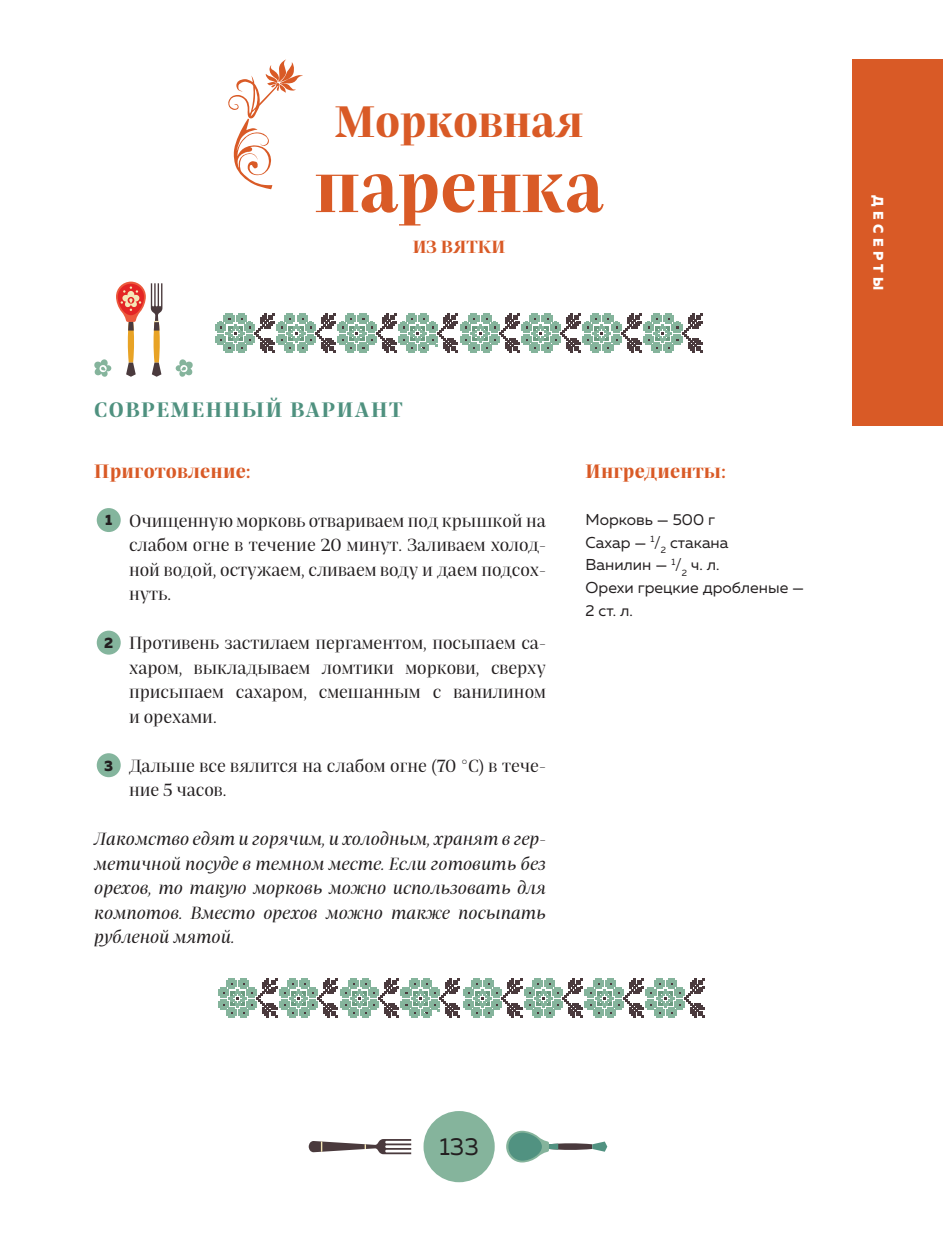
<style>
.page{position:relative;width:943px;height:1241px;background:#fff}
.page>*{position:absolute;margin:0;border:0;box-sizing:border-box;transform-origin:0 0}
.t1{font:700 70px "Praho Pro";color:#d95a26}
.t2{font:700 43.75px "Praho Pro";color:#d95a26}
.t3{font:24.5px "Muller";color:#231f20}
.t4{font:700 20.82px "Praho Pro";letter-spacing:.075em;color:#4f917f}
.t5{font:700 19.25px "Praho Pro";letter-spacing:.01em;color:#d95a26}
.t6{font:17.5px/24.5px "Praho Pro";color:#231f20;text-align:justify}
.t7{font:italic 17.5px/24.5px "Praho Pro";color:#231f20;text-align:justify}
.t8{font:700 17.5px "Praho Pro";color:#d95a26}
.t9{font:15.75px/22.8px "Muller";color:#231f20}
.t10{font:800 14px "Muller";letter-spacing:.31em;color:#fff}
.s1{font-family:"Muller";font-weight:800;font-size:15.05px}
</style>
<div class="page">
<svg style="left:506px;top:1130px;width:101px;height:32px"></svg>
<svg style="left:309px;top:1139px;width:102px;height:14px"></svg>
<div style="left:423px;top:1110px;width:71px;height:71px;background:#85b49c;border-radius:50%"></div>
<div style="left:852px;top:60px;width:91px;height:366px;background:#d95a26"></div>
<svg style="left:94px;top:281px;width:68px;height:95px"></svg>
<svg style="left:176px;top:359px;width:17px;height:17px"></svg>
<svg style="left:216px;top:314px;width:486px;height:38px"></svg>
<svg style="left:228px;top:60px;width:75px;height:129px"></svg>
<div style="left:97px;top:508px;width:24px;height:24px;background:#84b59d;border-radius:50%"></div>
<div style="left:97px;top:630px;width:24px;height:24px;background:#84b59d;border-radius:50%"></div>
<div style="left:97px;top:753px;width:24px;height:24px;background:#84b59d;border-radius:50%"></div>
<svg style="left:218px;top:978px;width:486px;height:39px"></svg>
<h2 class="t2" style="left:335px;top:96px;width:250px">Морковная</h2>
<h1 class="t1" style="left:315px;top:147px;width:290px">паренка</h1>
<p class="t8" style="left:413px;top:236px;width:94px">ИЗ ВЯТКИ</p>
<p class="t4" style="left:94px;top:397px;width:310px">СОВРЕМЕННЫЙ ВАРИАНТ</p>
<p class="t5" style="left:94px;top:459px;width:158px">Приготовление:</p>
<p class="t6" style="left:129px;top:509px;width:418px;text-indent:-24px"><span class="s1">1</span> Очищенную морковь отвариваем под крышкой на слабом огне в течение 20 минут. Заливаем холод&shy;ной водой, остужаем, сливаем воду и даем подсох&shy;нуть.</p>
<p class="t6" style="left:129px;top:632px;width:418px;text-indent:-25px"><span class="s1">2</span> Противень застилаем пергаментом, посыпаем са&shy;харом, выкладываем ломтики моркови, сверху присыпаем сахаром, смешанным с ванилином и орехами.</p>
<p class="t6" style="left:129px;top:754px;width:418px;text-indent:-25px"><span class="s1">3</span> Дальше все вялится на слабом огне (70 °C) в тече&shy;ние 5 часов.</p>
<p class="t7" style="left:94px;top:827px;width:453px">Лакомство едят и горячим, и холодным, хранят в гер&shy;метичной посуде в темном месте. Если готовить без орехов, то такую морковь можно использовать для компотов. Вместо орехов можно также посыпать рубленой мятой.</p>
<p class="t5" style="left:585px;top:459px;width:141px">Ингредиенты:</p>
<p class="t9" style="left:585px;top:509px;width:220px">Морковь — 500 г<br>Сахар — <sup>1</sup>/<sub>2</sub> стакана<br>Ванилин — <sup>1</sup>/<sub>2</sub> ч. л.<br>Орехи грецкие дробленые —<br>2 ст. л.</p>
<p class="t10" style="left:883px;top:195px;width:97px;rotate:90deg">ДЕСЕРТЫ</p>
<h3 class="t3" style="left:439px;top:1135px;width:41px">133</h3>
</div>
